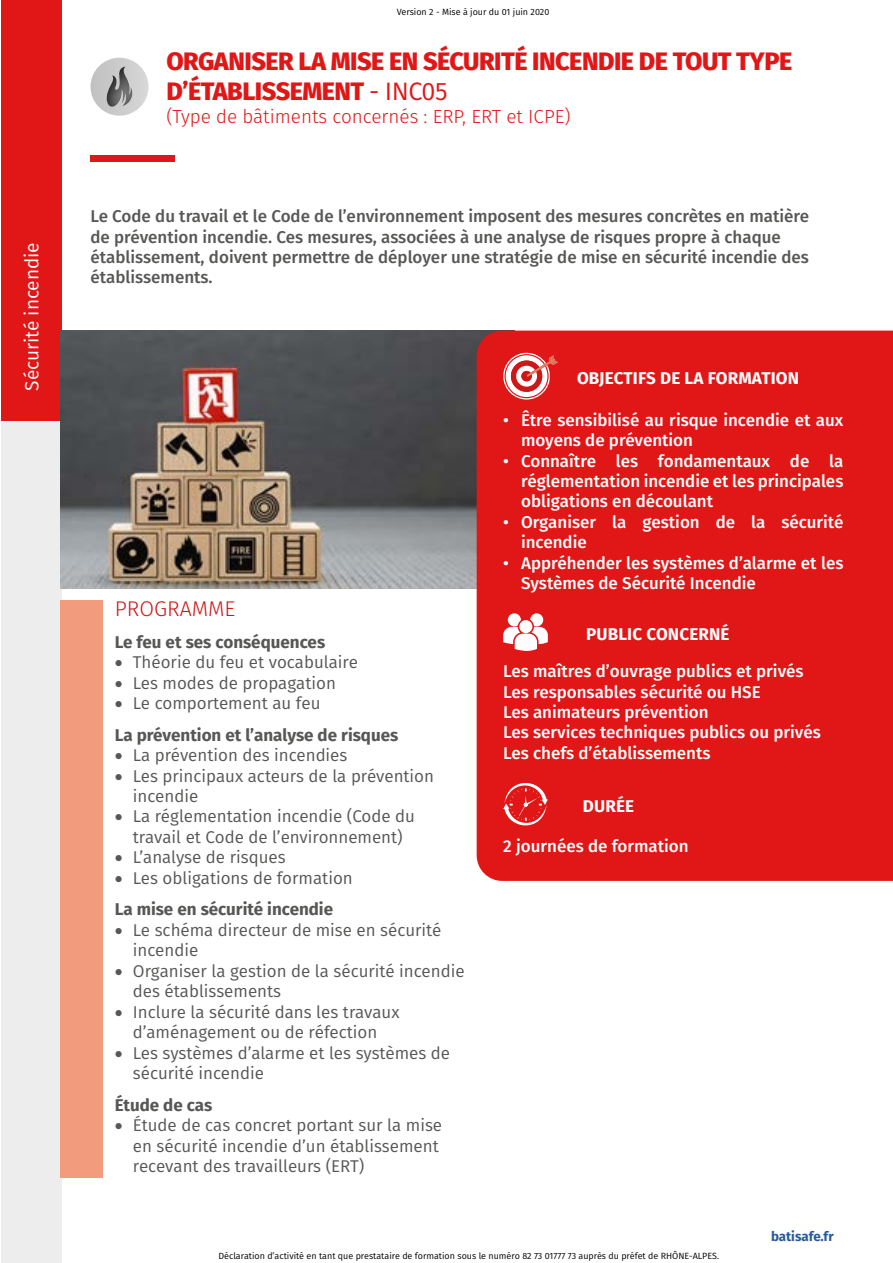
<style>
.page{position:relative;width:893px;height:1263px;background:#fff}
.page>*{position:absolute;margin:0;border:0;box-sizing:border-box;transform-origin:0 0}
.t1{font:800 25.2px/30.3px "Fira Sans";letter-spacing:-.02em;color:#e11617}
.t2{font:300 21.3px "Fira Sans";color:#cd1719}
.t3{font:19.05px "Fira Sans";color:#fff}
.t4{font:300 18.9px "Fira Sans";color:#e11617}
.t5{font:17.1px/20.4px "Fira Sans";color:#575756}
.t6{font:500 17.1px/20.4px "Fira Sans";color:#fff}
.t7{font:500 17.1px/20.4px "Fira Sans";color:#575756}
.t8{font:700 17.1px/31.5px "Fira Sans";color:#575756}
.t9{font:700 17.1px "Fira Sans";letter-spacing:.01em;color:#fff}
.t10{font:700 13.35px "Fira Sans";color:#275b9b}
.t11{font:9px "Fira Sans";color:#000}
.s1{font-weight:400}
.s2{font-weight:700}
</style>
<div class="page">
<div style="left:1px;top:0;width:61px;height:1263px;background:#ededed"></div>
<div style="left:1px;top:0;width:61px;height:421px;background:#e11617"></div>
<img style="left:60px;top:331px;width:417px;height:257px">
<div style="left:90px;top:156px;width:85px;height:6px;background:#e11617"></div>
<div style="left:60px;top:600px;width:43px;height:577px;background:#f29b7d"></div>
<div style="left:477px;top:331px;width:416px;height:550px;background:#e11617"></div>
<svg style="left:503px;top:776px;width:45px;height:56px;background:#e53838"></svg>
<svg style="left:503px;top:613px;width:45px;height:38px"></svg>
<svg style="left:503px;top:353px;width:55px;height:47px"></svg>
<svg style="left:90px;top:58px;width:59px;height:58px"></svg>
<div style="left:86px;top:53px;width:64px;height:57px;background:#000;opacity:.75"></div>
<p class="t3" style="left:18px;top:391px;width:150px;rotate:-90deg">Sécurité incendie</p>
<p class="t11" style="left:397px;top:5px;width:154px">Version 2 - Mise à jour du 01 juin 2020</p>
<h1 class="t1" style="left:166px;top:44px;width:627px">ORGANISER LA MISE EN SÉCURITÉ INCENDIE DE TOUT TYPE<br>D’ÉTABLISSEMENT <span class="s1">- INC05</span></h1>
<p class="t4" style="left:166px;top:102px;width:406px">(Type de bâtiments concernés : ERP, ERT et ICPE)</p>
<p class="t7" style="left:90px;top:205px;width:720px">Le Code du travail et le Code de l’environnement imposent des mesures concrètes en matière de prévention incendie. Ces mesures, associées à une analyse de risques propre à chaque établissement, doivent permettre de déployer une stratégie de mise en sécurité incendie des établissements.</p>
<p class="t9" style="left:577px;top:363px;width:224px">OBJECTIFS DE LA FORMATION</p>
<p class="t2" style="left:115px;top:593px;width:122px">PROGRAMME</p>
<p class="t8" style="left:115px;top:625px;width:212px">Le feu et ses conséquences</p>
<p class="t5" style="left:115px;top:651px;width:245px">• Théorie du feu et vocabulaire</p>
<p class="t5" style="left:115px;top:672px;width:223px">• Les modes de propagation</p>
<p class="t8" style="left:115px;top:686px;width:285px">• <span class="s1">Le comportement au feu<br></span>La prévention et l’analyse de risques</p>
<p class="t5" style="left:115px;top:744px;width:234px">• La prévention des incendies</p>
<p class="t5" style="left:133px;top:765px;width:303px;text-indent:-18px">• Les principaux acteurs de la prévention incendie</p>
<p class="t5" style="left:115px;top:806px;width:302px;text-align:center">• La réglementation incendie (Code du travail et Code de l’environnement)</p>
<p class="t5" style="left:115px;top:847px;width:172px">• L’analyse de risques</p>
<p class="t5" style="left:115px;top:862px;width:239px;line-height:31.5px">• Les obligations de formation<br><span class="s2">La mise en sécurité incendie</span></p>
<p class="t5" style="left:133px;top:919px;width:310px;text-indent:-18px">• Le schéma directeur de mise en sécurité incendie</p>
<p class="t5" style="left:133px;top:960px;width:333px;text-indent:-18px">• Organiser la gestion de la sécurité incendie des établissements</p>
<p class="t5" style="left:115px;top:1001px;width:286px;text-align:center">• Inclure la sécurité dans les travaux d’aménagement ou de réfection</p>
<p class="t5" style="left:133px;top:1042px;width:319px;text-indent:-18px">• Les systèmes d’alarme et les systèmes de sécurité incendie</p>
<p class="t8" style="left:115px;top:1088px;width:99px">Étude de cas</p>
<p class="t5" style="left:133px;top:1114px;width:311px;text-indent:-18px">• Étude de cas concret portant sur la mise en sécurité incendie d’un établissement recevant des travailleurs (ERT)</p>
<p class="t6" style="left:521px;top:409px;width:324px;text-indent:-18px">• Être sensibilisé au risque incendie et aux moyens de prévention</p>
<p class="t6" style="left:521px;top:450px;width:324px;text-align:justify;text-indent:-18px">• Connaître les fondamentaux de la réglementation incendie et les principales obligations en découlant</p>
<p class="t6" style="left:521px;top:511px;width:324px;text-indent:-18px">• Organiser la gestion de la sécurité incendie</p>
<p class="t6" style="left:521px;top:552px;width:324px;text-indent:-18px">• Appréhender les systèmes d’alarme et les<br>Systèmes de Sécurité Incendie</p>
<p class="t9" style="left:586px;top:619px;width:145px">PUBLIC CONCERNÉ</p>
<p class="t6" style="left:503px;top:660px;width:319px">Les maîtres d’ouvrage publics et privés Les responsables sécurité ou HSE<br>Les animateurs prévention<br>Les services techniques publics ou privés Les chefs d’établissements</p>
<p class="t9" style="left:583px;top:791px;width:53px">DURÉE</p>
<p class="t6" style="left:503px;top:834px;width:187px">2 journées de formation</p>
<p class="t10" style="left:771px;top:1225px;width:64px">batisafe.fr</p>
<p class="t11" style="left:218px;top:1249px;width:502px">Déclaration d’activité en tant que prestataire de formation sous le numéro 82 73 01777 73 auprès du préfet de RHÔNE-ALPES.</p>
</div>
